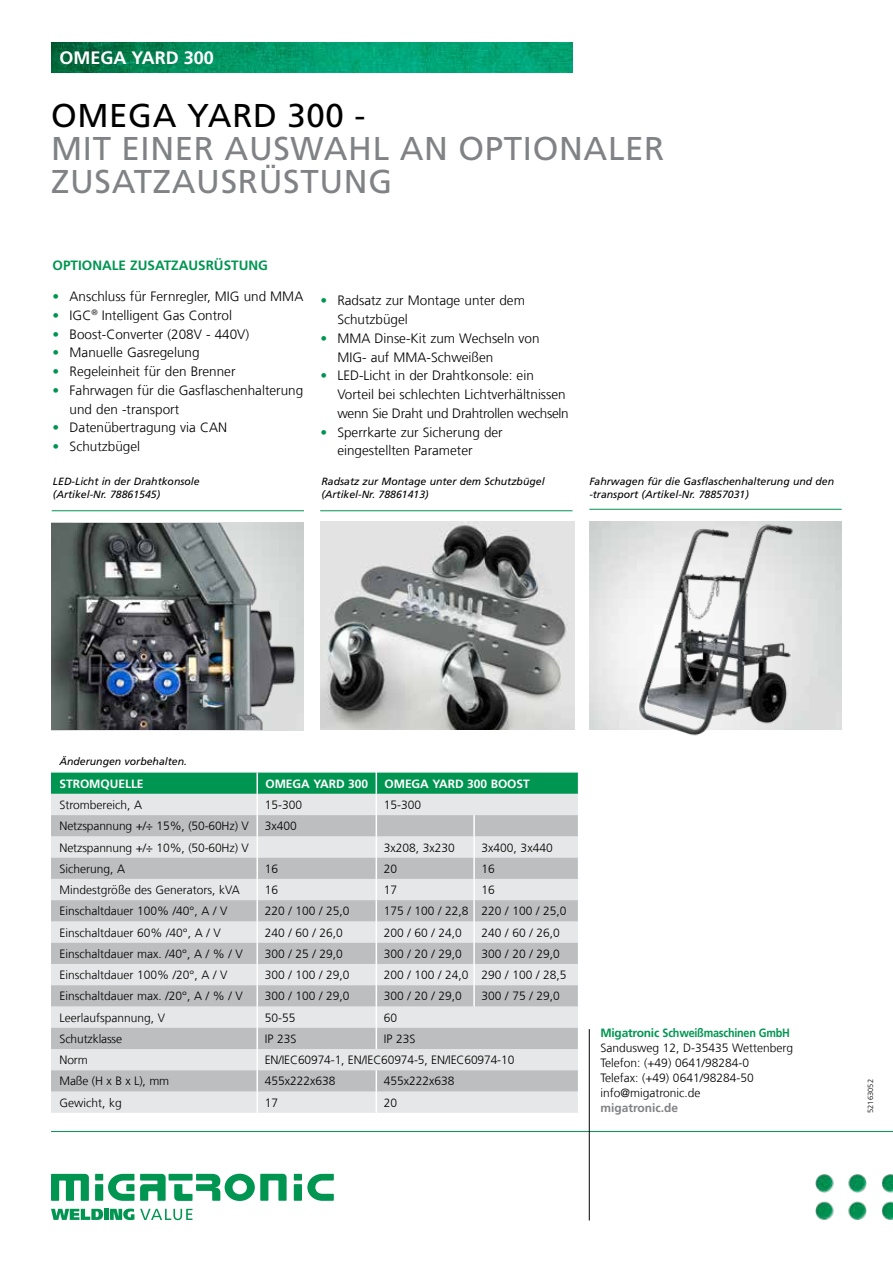
<style>
.page{position:relative;width:893px;height:1263px;background:#fff}
.page>*{position:absolute;margin:0;border:0;box-sizing:border-box;transform-origin:0 0}
.t1{font:33px/33px "Frutiger LT Pro";letter-spacing:.02em;color:#808285}
.t2{font:33px "Frutiger LT Pro";letter-spacing:.02em;color:#000}
.t3{font:700 18px "Frutiger LT Pro";color:#fff}
.t4{font:300 13.5px/18.8px "Frutiger LT Com";color:#000}
.t5{font:700 13.5px "Frutiger LT Pro";color:#009551}
.t6{font:300 12px/15px "Frutiger LT Com";color:#000}
.t7{font:700 12px "Frutiger LT Pro";letter-spacing:-.005em;color:#fff}
.t8{font:700 12px "Frutiger LT Pro";letter-spacing:-.02em;color:#009551}
.t9{font:700 12px "Frutiger LT Pro";color:#808285}
.t10{font:italic 10.5px/13.5px "Frutiger LT Pro";color:#000}
.t11{font:300 7.5px "Frutiger LT Com";letter-spacing:.01em;color:#000}
.s1{color:#009551}
</style>
<div class="page">
<img style="left:51px;top:43px;width:522px;height:29px">
<hr style="left:51px;top:1131px;width:842px;height:1px;background:#009551">
<div style="left:95px;top:1174px;width:8px;height:6px;background:#009551"></div>
<div style="left:95px;top:1184px;width:8px;height:17px;background:#009551"></div>
<div style="left:294px;top:1174px;width:8px;height:6px;background:#009551"></div>
<div style="left:294px;top:1184px;width:8px;height:17px;background:#009551"></div>
<svg style="left:108px;top:1174px;width:26px;height:27px"></svg>
<svg style="left:307px;top:1174px;width:27px;height:27px"></svg>
<svg style="left:140px;top:1174px;width:26px;height:27px"></svg>
<svg style="left:51px;top:1174px;width:38px;height:27px"></svg>
<div style="left:169px;top:1174px;width:24px;height:6px;background:#009551"></div>
<svg style="left:174px;top:1174px;width:113px;height:27px"></svg>
<svg style="left:51px;top:1209px;width:52px;height:11px"></svg>
<div style="left:104px;top:1209px;width:5px;height:11px;background:#009551"></div>
<svg style="left:110px;top:1208px;width:24px;height:12px"></svg>
<svg style="left:140px;top:1209px;width:52px;height:11px"></svg>
<img style="left:815px;top:1174px;width:78px;height:46px">
<hr style="left:589px;top:1029px;width:1px;height:191px;background:#000">
<img style="left:51px;top:523px;width:252px;height:207px">
<hr style="left:52px;top:510px;width:252px;height:1px;background:#009551">
<hr style="left:589px;top:509px;width:253px;height:1px;background:#009551">
<hr style="left:320px;top:510px;width:252px;height:1px;background:#009551">
<img style="left:320px;top:522px;width:254px;height:208px">
<img style="left:608px;top:521px;width:204px;height:215px">
<svg style="left:51px;top:772px;width:528px;height:341px;background:#c5d0cd"></svg>
<hr style="left:473px;top:964px;width:2px;height:21px;background:#fff">
<h2 class="t3" style="left:60px;top:47px;width:156px">OMEGA YARD 300</h2>
<h1 class="t2" style="left:51px;top:96px;width:316px">OMEGA YARD 300 -</h1>
<h1 class="t1" style="left:51px;top:132px;width:615px">MIT EINER AUSWAHL AN OPTIONALER<br>ZUSATZAUSRÜSTUNG</h1>
<p class="t5" style="left:53px;top:257px;width:217px">OPTIONALE ZUSATZAUSRÜSTUNG</p>
<p class="t4" style="left:53px;top:287px;width:252px"><span class="s1">•</span> Anschluss für Fernregler, MIG und MMA</p>
<p class="t4" style="left:53px;top:306px;width:181px"><span class="s1">•</span> IGC<sup>®</sup> Intelligent Gas Control</p>
<p class="t4" style="left:53px;top:325px;width:198px"><span class="s1">•</span> Boost-Converter (208V - 440V)</p>
<p class="t4" style="left:53px;top:343px;width:148px"><span class="s1">•</span> Manuelle Gasregelung</p>
<p class="t4" style="left:53px;top:362px;width:184px"><span class="s1">•</span> Regeleinheit für den Brenner</p>
<p class="t4" style="left:70px;top:381px;width:235px;text-indent:-17px"><span class="s1">•</span> Fahrwagen für die Gasflaschenhalterung und den -transport</p>
<p class="t4" style="left:53px;top:418px;width:176px"><span class="s1">•</span> Datenübertragung via CAN</p>
<p class="t4" style="left:53px;top:437px;width:89px"><span class="s1">•</span> Schutzbügel</p>
<p class="t10" style="left:53px;top:474px;width:148px">LED-Licht in der Drahtkonsole (Artikel-Nr. 78861545)</p>
<p class="t10" style="left:589px;top:474px;width:246px">Fahrwagen für die Gasflaschenhalterung und den -transport (Artikel-Nr. 78857031)</p>
<p class="t4" style="left:337px;top:291px;width:189px;text-indent:-17px"><span class="s1">•</span> Radsatz zur Montage unter dem<br>Schutzbügel</p>
<p class="t4" style="left:337px;top:329px;width:204px;text-indent:-17px"><span class="s1">•</span> MMA Dinse-Kit zum Wechseln von<br>MIG- auf MMA-Schweißen</p>
<p class="t4" style="left:337px;top:366px;width:233px;text-indent:-17px"><span class="s1">•</span> LED-Licht in der Drahtkonsole: ein<br>Vorteil bei schlechten Lichtverhältnissen wenn Sie Draht und Drahtrollen wechseln</p>
<p class="t4" style="left:337px;top:423px;width:167px;text-indent:-17px"><span class="s1">•</span> Sperrkarte zur Sicherung der eingestellten Parameter</p>
<p class="t10" style="left:321px;top:474px;width:225px">Radsatz zur Montage unter dem Schutzbügel (Artikel-Nr. 78861413)</p>
<p class="t10" style="left:60px;top:755px;width:129px">Änderungen vorbehalten.</p>
<p class="t7" style="left:60px;top:776px;width:86px">STROMQUELLE</p>
<p class="t7" style="left:265px;top:776px;width:104px">OMEGA YARD 300</p>
<p class="t7" style="left:384px;top:776px;width:147px">OMEGA YARD 300 BOOST</p>
<p class="t6" style="left:60px;top:797px;width:84px">Strombereich, A</p>
<p class="t6" style="left:265px;top:797px;width:39px">15-300</p>
<p class="t6" style="left:384px;top:797px;width:39px">15-300</p>
<p class="t6" style="left:60px;top:819px;width:191px">Netzspannung +/÷ 15%, (50-60Hz) V</p>
<p class="t6" style="left:265px;top:819px;width:34px">3x400</p>
<p class="t6" style="left:60px;top:840px;width:191px">Netzspannung +/÷ 10%, (50-60Hz) V</p>
<p class="t6" style="left:384px;top:840px;width:73px">3x208, 3x230</p>
<p class="t6" style="left:482px;top:840px;width:73px">3x400, 3x440</p>
<p class="t6" style="left:60px;top:861px;width:67px">Sicherung, A</p>
<p class="t6" style="left:265px;top:861px;width:15px">16</p>
<p class="t6" style="left:384px;top:861px;width:15px">20</p>
<p class="t6" style="left:482px;top:861px;width:15px">16</p>
<p class="t6" style="left:60px;top:882px;width:182px">Mindestgröße des Generators, kVA</p>
<p class="t6" style="left:265px;top:882px;width:15px">16</p>
<p class="t6" style="left:384px;top:882px;width:15px">17</p>
<p class="t6" style="left:482px;top:882px;width:15px">16</p>
<p class="t6" style="left:60px;top:904px;width:169px">Einschaltdauer 100% /40°, A / V</p>
<p class="t6" style="left:265px;top:904px;width:86px">220 / 100 / 25,0</p>
<p class="t6" style="left:384px;top:904px;width:184px">175 / 100 / 22,8 220 / 100 / 25,0</p>
<p class="t6" style="left:60px;top:925px;width:163px">Einschaltdauer 60% /40°, A / V</p>
<p class="t6" style="left:265px;top:925px;width:80px">240 / 60 / 26,0</p>
<p class="t6" style="left:384px;top:925px;width:80px">200 / 60 / 24,0</p>
<p class="t6" style="left:482px;top:925px;width:80px">240 / 60 / 26,0</p>
<p class="t6" style="left:60px;top:946px;width:185px">Einschaltdauer max. /40°, A / % / V</p>
<p class="t6" style="left:265px;top:946px;width:80px">300 / 25 / 29,0</p>
<p class="t6" style="left:384px;top:946px;width:80px">300 / 20 / 29,0</p>
<p class="t6" style="left:482px;top:946px;width:80px">300 / 20 / 29,0</p>
<p class="t6" style="left:60px;top:967px;width:169px">Einschaltdauer 100% /20°, A / V</p>
<p class="t6" style="left:265px;top:967px;width:86px">300 / 100 / 29,0</p>
<p class="t6" style="left:384px;top:967px;width:184px">200 / 100 / 24,0 290 / 100 / 28,5</p>
<p class="t6" style="left:60px;top:989px;width:185px">Einschaltdauer max. /20°, A / % / V</p>
<p class="t6" style="left:265px;top:989px;width:86px">300 / 100 / 29,0</p>
<p class="t6" style="left:384px;top:989px;width:80px">300 / 20 / 29,0</p>
<p class="t6" style="left:482px;top:989px;width:80px">300 / 75 / 29,0</p>
<p class="t6" style="left:60px;top:1010px;width:107px">Leerlaufspannung, V</p>
<p class="t6" style="left:265px;top:1010px;width:32px">50-55</p>
<p class="t6" style="left:384px;top:1010px;width:15px">60</p>
<p class="t6" style="left:60px;top:1031px;width:64px">Schutzklasse</p>
<p class="t6" style="left:265px;top:1031px;width:33px">IP 23S</p>
<p class="t6" style="left:384px;top:1031px;width:33px">IP 23S</p>
<p class="t6" style="left:60px;top:1052px;width:30px">Norm</p>
<p class="t6" style="left:265px;top:1052px;width:251px">EN/IEC60974-1, EN/IEC60974-5, EN/IEC60974-10</p>
<p class="t6" style="left:60px;top:1074px;width:111px">Maße (H x B x L), mm</p>
<p class="t6" style="left:265px;top:1074px;width:72px">455x222x638</p>
<p class="t6" style="left:384px;top:1074px;width:72px">455x222x638</p>
<p class="t6" style="left:59px;top:1095px;width:64px">Gewicht, kg</p>
<p class="t6" style="left:265px;top:1095px;width:15px">17</p>
<p class="t6" style="left:384px;top:1095px;width:15px">20</p>
<p class="t8" style="left:600px;top:1026px;width:191px">Migatronic Schweißmaschinen GmbH</p>
<p class="t6" style="left:600px;top:1040px;width:194px">Sandusweg 12, D-35435 Wettenberg<br>Telefon: (+49) 0641/98284-0<br>Telefax: (+49) 0641/98284-50 info@migatronic.de</p>
<p class="t9" style="left:600px;top:1101px;width:79px">migatronic.de</p>
<p class="t11" style="left:866px;top:1113px;width:35px;rotate:-90deg">52163052</p>
</div>
